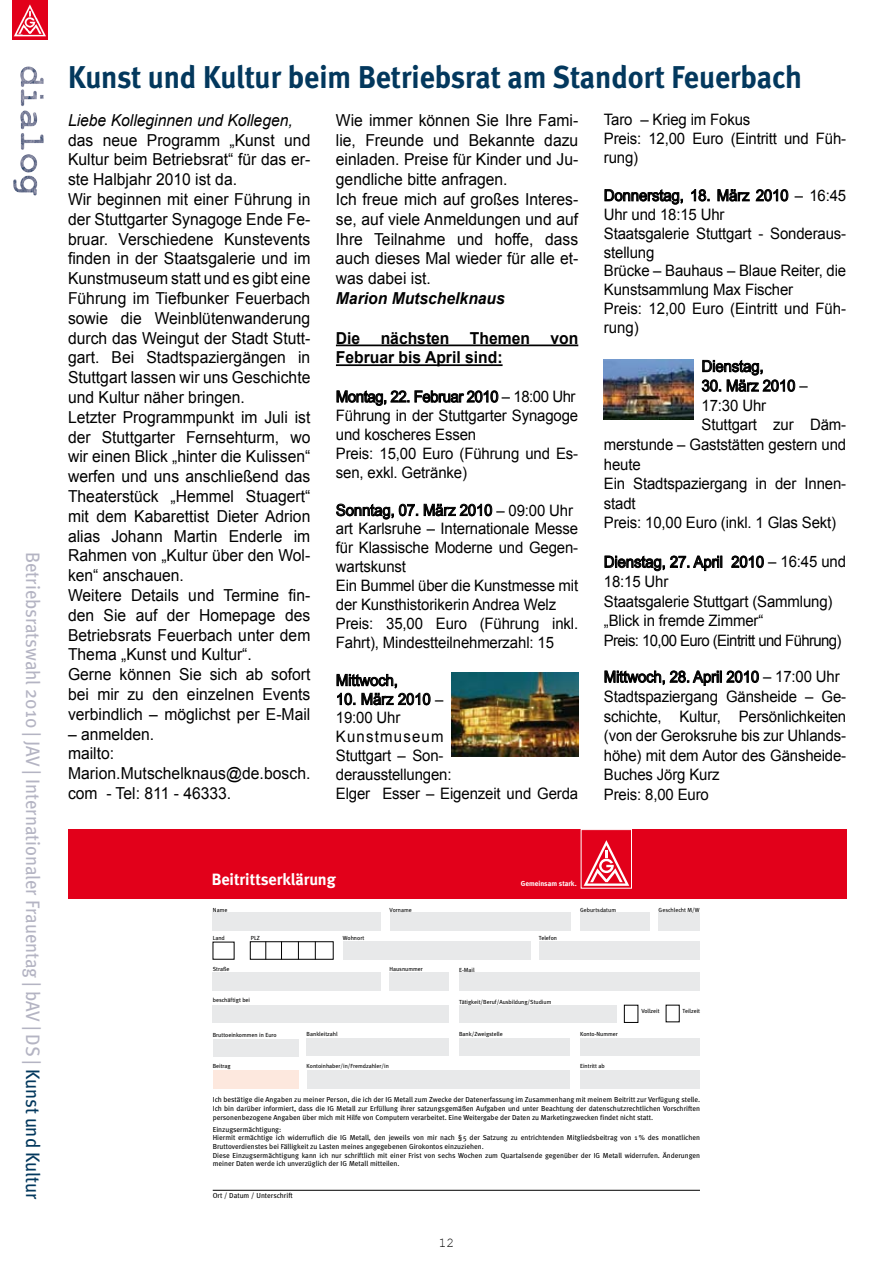
<style>
.page{position:relative;width:893px;height:1263px;background:#fff}
.page>*{position:absolute;margin:0;border:0;box-sizing:border-box;transform-origin:0 0}
.t1{font:700 31.5px "Meta";color:#03385d;scale:.95 1}
.t2{font:19.5px "Meta";color:#b4b4c3;scale:.95 1}
.t3{font:16.5px/19.8px "Arial";color:#000;scale:.95 1}
.t4{font:700 16.5px/19.8px "Arial";color:#000;scale:.95 1}
.t5{font:italic 16.5px "Arial";color:#000;scale:.95 1}
.t6{font:italic 700 16.5px "Arial";color:#000;scale:.95 1}
.t7{font:700 16.35px "Meta";color:#fff}
.t8{font:15.75px/18.9px "Arial";letter-spacing:-.01em;color:#000;scale:.95 1}
.t9{font:13.5px "Courier New";color:#000;scale:.95 1}
.t10{font:7.2px/8.7px "Meta";color:#000;text-align:justify}
.t11{font:700 7.2px "Meta";color:#fff}
.t12{font:5.85px "Meta";color:#000}
.s1{color:#03385d}
</style>
<div class="page">
<div style="left:68px;top:829px;width:778px;height:70px;background:#e2001a"></div>
<img style="left:20px;top:67px;width:24px;height:63px">
<img style="left:12px;top:0;width:35px;height:40px">
<svg style="left:212px;top:830px;width:488px;height:361px"></svg>
<hr style="left:336px;top:344px;width:242px;height:2px;background:#000">
<hr style="left:336px;top:364px;width:167px;height:2px;background:#000">
<svg style="left:337px;top:390px;width:72px;height:16px"></svg>
<svg style="left:415px;top:390px;width:83px;height:13px"></svg>
<svg style="left:336px;top:504px;width:82px;height:15px"></svg>
<svg style="left:424px;top:504px;width:68px;height:12px"></svg>
<svg style="left:337px;top:674px;width:93px;height:31px"></svg>
<svg style="left:605px;top:189px;width:78px;height:15px"></svg>
<svg style="left:691px;top:189px;width:18px;height:12px"></svg>
<svg style="left:718px;top:189px;width:31px;height:12px"></svg>
<svg style="left:756px;top:189px;width:32px;height:12px"></svg>
<svg style="left:702px;top:360px;width:93px;height:32px"></svg>
<svg style="left:605px;top:556px;width:117px;height:15px"></svg>
<svg style="left:731px;top:556px;width:33px;height:12px"></svg>
<svg style="left:605px;top:671px;width:154px;height:15px"></svg>
<img style="left:452px;top:672px;width:126px;height:84px">
<img style="left:604px;top:360px;width:89px;height:59px">
<p class="t2" style="left:44px;top:552px;width:682px;rotate:90deg">Betriebsratswahl 2010 | JAV | Internationaler Frauentag | bAV | DS | <span class="s1">Kunst und Kultur</span></p>
<h1 class="t1" style="left:68px;top:59px;width:774px">Kunst und Kultur beim Betriebsrat am Standort Feuerbach</h1>
<p class="t5" style="left:68px;top:109px;width:238px">Liebe Kolleginnen und Kollegen,</p>
<p class="t3" style="left:68px;top:130px;width:257px">das neue Programm „Kunst und<br>Kultur beim Betriebsrat“ für das er&shy;ste Halbjahr 2010 ist da.<br>Wir beginnen mit einer Führung in der Stuttgarter Synagoge Ende Fe&shy;bruar. Verschiedene Kunstevents finden in der Staatsgalerie und im<br>Kunstmuseum statt und es gibt eine<br>Führung im Tiefbunker Feuerbach sowie die Weinblütenwanderung durch das Weingut der Stadt Stutt&shy;gart. Bei Stadtspaziergängen in<br>Stuttgart lassen wir uns Geschichte und Kultur näher bringen.<br>Letzter Programmpunkt im Juli ist der Stuttgarter Fernsehturm, wo wir einen Blick „hinter die Kulissen“ werfen und uns anschließend das<br>Theaterstück „Hemmel Stuagert“ mit dem Kabarettist Dieter Adrion alias Johann Martin Enderle im<br>Rahmen von „Kultur über den Wol&shy;ken“ anschauen.<br>Weitere Details und Termine fin&shy;den Sie auf der Homepage des<br>Betriebsrats Feuerbach unter dem<br>Thema „Kunst und Kultur“.<br>Gerne können Sie sich ab sofort bei mir zu den einzelnen Events verbindlich – möglichst per E-Mail</p>
<p class="t3" style="left:68px;top:724px;width:257px">– anmelden.<br>mailto:<br>Marion.Mutschelknaus@de.bosch. com - Tel: 811 - 46333.</p>
<p class="t3" style="left:336px;top:110px;width:257px">Wie immer können Sie Ihre Fami&shy;lie, Freunde und Bekannte dazu einladen. Preise für Kinder und Ju&shy;gendliche bitte anfragen.<br>Ich freue mich auf großes Interes&shy;se, auf viele Anmeldungen und auf<br>Ihre Teilnahme und hoffe, dass auch dieses Mal wieder für alle et&shy;was dabei ist.</p>
<p class="t6" style="left:336px;top:287px;width:179px">Marion Mutschelknaus</p>
<p class="t4" style="left:336px;top:328px;width:257px">Die nächsten Themen von<br>Februar bis April sind:</p>
<p class="t8" style="left:336px;top:387px;width:257px">Montag, 22. Februar 2010 – 18:00 Uhr<br>Führung in der Stuttgarter Synagoge und koscheres Essen<br>Preis: 15,00 Euro (Führung und Es&shy;sen, exkl. Getränke)</p>
<p class="t8" style="left:336px;top:501px;width:257px">Sonntag, 07. März 2010 – 09:00 Uhr art Karlsruhe – Internationale Messe für Klassische Moderne und Gegen&shy;wartskunst<br>Ein Bummel über die Kunstmesse mit der Kunsthistorikerin Andrea Welz<br>Preis: 35,00 Euro (Führung inkl.<br>Fahrt), Mindestteilnehmerzahl: 15</p>
<p class="t8" style="left:336px;top:671px;width:67px">Mittwoch,</p>
<p class="t8" style="left:336px;top:690px;width:257px">10. März 2010 –<br>19:00 Uhr<br>Kunstmuseum<br>Stuttgart – Son-<br>derausstellungen:<br>Elger Esser – Eigenzeit und Gerda</p>
<p class="t8" style="left:604px;top:110px;width:257px">Taro – Krieg im Fokus<br>Preis: 12,00 Euro (Eintritt und Füh&shy;rung)</p>
<p class="t8" style="left:604px;top:186px;width:257px">Donnerstag, 18. März 2010 – 16:45<br>Uhr und 18:15 Uhr<br>Staatsgalerie Stuttgart - Sonderaus&shy;stellung<br>Brücke – Bauhaus – Blaue Reiter, die<br>Kunstsammlung Max Fischer<br>Preis: 12,00 Euro (Eintritt und Füh&shy;rung)</p>
<p class="t8" style="left:702px;top:357px;width:67px">Dienstag,</p>
<p class="t8" style="left:702px;top:376px;width:113px">30. März 2010 –</p>
<p class="t8" style="left:702px;top:396px;width:69px">17:30 Uhr</p>
<p class="t8" style="left:702px;top:416px;width:154px">Stuttgart zur Däm-</p>
<p class="t8" style="left:604px;top:435px;width:257px">merstunde – Gaststätten gestern und</p>
<p class="t8" style="left:604px;top:455px;width:40px">heute</p>
<p class="t8" style="left:604px;top:474px;width:257px">Ein Stadtspaziergang in der Innen-</p>
<p class="t8" style="left:604px;top:494px;width:35px">stadt</p>
<p class="t8" style="left:604px;top:513px;width:246px">Preis: 10,00 Euro (inkl. 1 Glas Sekt)</p>
<p class="t8" style="left:604px;top:552px;width:257px;line-height:19.6px">Dienstag, 27. April 2010 – 16:45 und<br>18:15 Uhr<br>Staatsgalerie Stuttgart (Sammlung) „Blick in fremde Zimmer“<br>Preis: 10,00 Euro (Eintritt und Führung)</p>
<p class="t8" style="left:604px;top:667px;width:257px;line-height:19.6px">Mittwoch, 28. April 2010 – 17:00 Uhr<br>Stadtspaziergang Gänsheide – Ge&shy;schichte, Kultur, Persönlichkeiten (von der Geroksruhe bis zur Uhlands&shy;höhe) mit dem Autor des Gänsheide-<br>Buches Jörg Kurz<br>Preis: 8,00 Euro</p>
<p class="t7" style="left:212px;top:870px;width:126px">Beitrittserklärung</p>
<p class="t12" style="left:213px;top:906px;width:16px">Name</p>
<p class="t12" style="left:390px;top:906px;width:24px">Vorname</p>
<p class="t12" style="left:580px;top:906px;width:37px">Geburtsdatum</p>
<p class="t11" style="left:521px;top:879px;width:57px">Gemeinsam stark.</p>
<p class="t12" style="left:213px;top:934px;width:14px">Land</p>
<p class="t12" style="left:251px;top:934px;width:10px">PLZ</p>
<p class="t12" style="left:343px;top:934px;width:23px">Wohnort</p>
<p class="t12" style="left:539px;top:935px;width:20px">Telefon</p>
<p class="t12" style="left:213px;top:966px;width:18px">Straße</p>
<p class="t12" style="left:389px;top:966px;width:35px">Hausnummer</p>
<p class="t12" style="left:459px;top:966px;width:17px">E-Mail</p>
<p class="t12" style="left:213px;top:997px;width:39px">beschäftigt bei</p>
<p class="t12" style="left:459px;top:998px;width:94px">Tätigkeit/Beruf/Ausbildung/Studium</p>
<p class="t12" style="left:213px;top:1032px;width:65px">Bruttoeinkommen in Euro</p>
<p class="t12" style="left:213px;top:1063px;width:19px">Beitrag</p>
<p class="t12" style="left:459px;top:1031px;width:45px">Bank/Zweigstelle</p>
<p class="t12" style="left:580px;top:1031px;width:39px">Konto-Nummer</p>
<p class="t12" style="left:307px;top:1031px;width:32px">Bankleitzahl</p>
<p class="t12" style="left:307px;top:1062px;width:84px">Kontoinhaber/in/Fremdzahler/in</p>
<p class="t12" style="left:580px;top:1063px;width:26px">Eintritt ab</p>
<p class="t12" style="left:659px;top:906px;width:42px">Geschlecht M/W</p>
<p class="t12" style="left:641px;top:1007px;width:20px">Vollzeit</p>
<p class="t12" style="left:683px;top:1007px;width:19px">Teilzeit</p>
<p class="t10" style="left:213px;top:1095px;width:489px">Ich bestätige die Angaben zu meiner Person, die ich der IG Metall zum Zwecke der Datenerfassung im Zusammenhang mit meinem Beitritt zur Verfügung stelle.<br>Ich bin darüber informiert, dass die IG Metall zur Erfüllung ihrer satzungsgemäßen Aufgaben und unter Beachtung der datenschutzrechtlichen Vorschriften personenbezogene Angaben über mich mit Hilfe von Computern verarbeitet. Eine Weitergabe der Daten zu Marketingzwecken findet nicht statt.</p>
<p class="t10" style="left:213px;top:1125px;width:489px;text-align:left">Einzugsermächtigung:<br>Hiermit ermächtige ich widerruflich die IG Metall, den jeweils von mir nach § 5 der Satzung zu entrichtenden Mitgliedsbeitrag von 1 % des monatlichen Bruttoverdienstes bei Fälligkeit zu Lasten meines angegebenen Girokontos einzuziehen.<br>Diese Einzugsermächtigung kann ich nur schriftlich mit einer Frist von sechs Wochen zum Quartalsende gegenüber der IG Metall widerrufen. Änderungen meiner Daten werde ich unverzüglich der IG Metall mitteilen.</p>
<p class="t10" style="left:213px;top:1191px;width:82px">Ort / Datum / Unterschrift</p>
<p class="t9" style="left:439px;top:1234px;width:18px">12</p>
</div>
